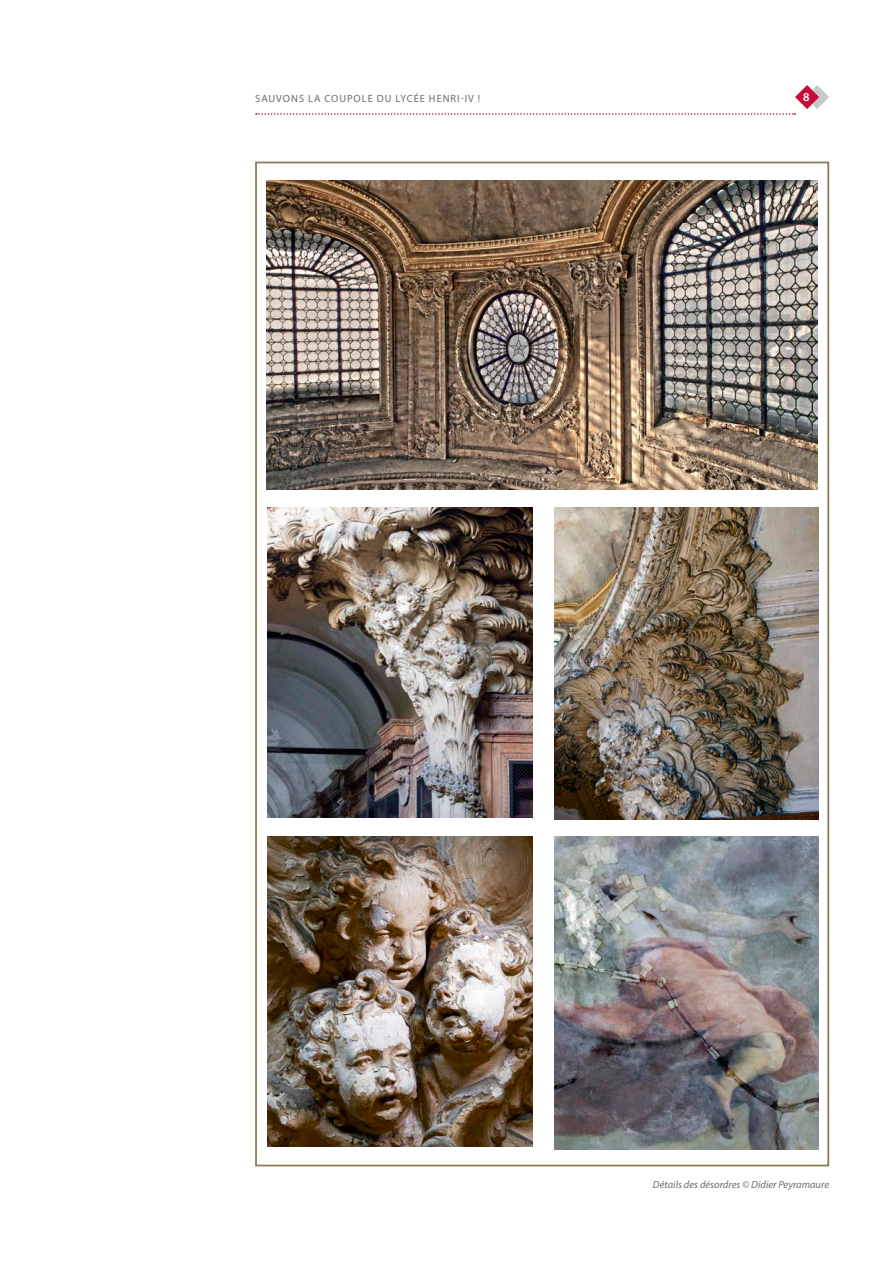
<style>
.page{position:relative;width:893px;height:1263px;background:#fff}
.page>*{position:absolute;margin:0;border:0;box-sizing:border-box;transform-origin:0 0}
.t1{font:600 12px "Myriad Pro";color:#fff}
.LEGENDE{font:italic 10.5px "Myriad Pro";color:#6c6d70}
.t2{font:10.5px "Myriad Pro";letter-spacing:.09em;color:#6c6d70}
</style>
<div class="page">
<svg style="left:256px;top:85px;width:573px;height:30px"></svg>
<img style="left:267px;top:181px;width:551px;height:308px">
<img style="left:554px;top:837px;width:265px;height:312px">
<img style="left:268px;top:837px;width:265px;height:310px">
<img style="left:554px;top:507px;width:265px;height:313px">
<img style="left:268px;top:507px;width:265px;height:310px">
<p class="t2" style="left:255px;top:92px;width:227px">SAUVONS LA COUPOLE DU LYCÉE HENRI-IV !</p>
<p class="t1" style="left:803px;top:89px;width:8px">8</p>
<p class="LEGENDE" style="left:653px;top:1178px;width:178px">Détails des désordres © Didier Peyramaure</p>
</div>
